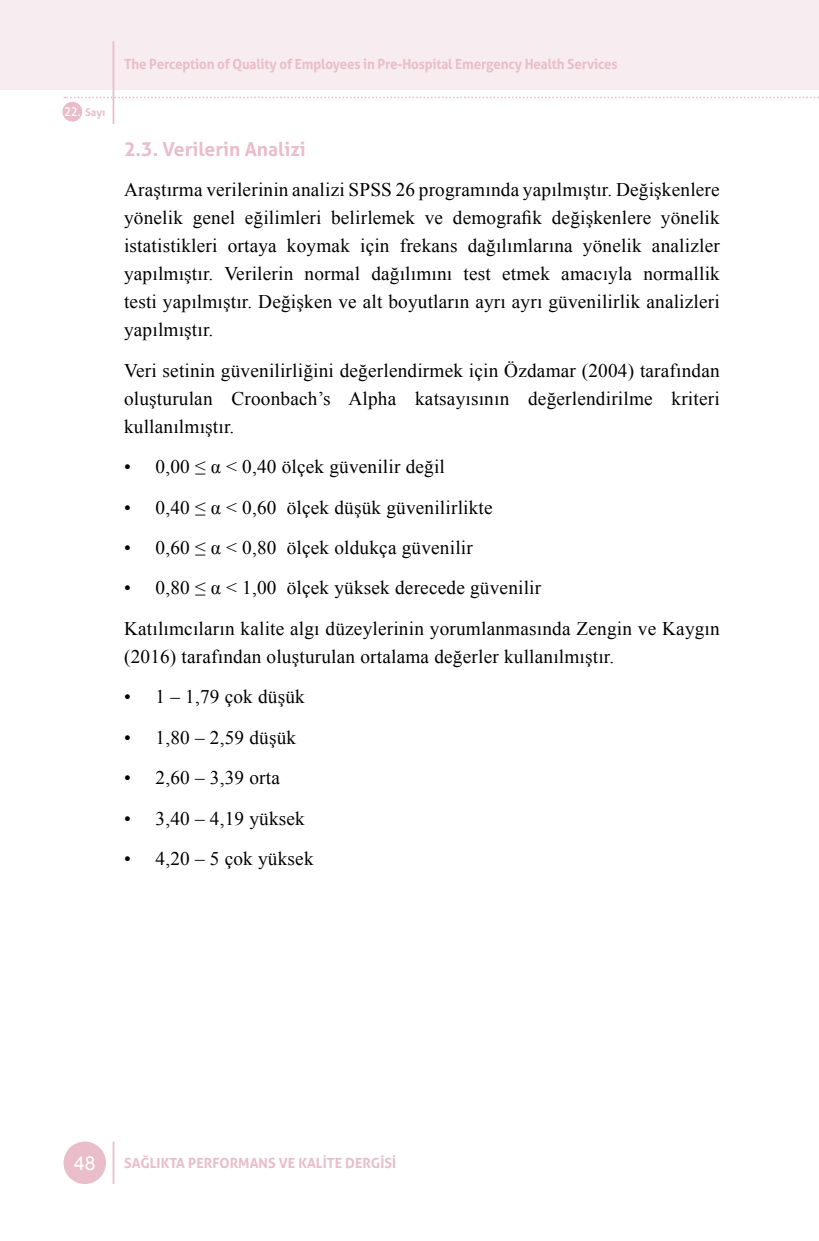
<style>
.page{position:relative;width:819px;height:1241px;background:#fff}
.page>*{position:absolute;margin:0;border:0;box-sizing:border-box;transform-origin:0 0}
.t1{font:19.25px/28px "Times New Roman";letter-spacing:.01em;color:#000;text-align:justify}
.t2{font:700 19.25px "Aller";color:#e9bdc9}
.t3{font:19.25px "Arial";color:#fff}
.t4{font:700 14px "Aller";letter-spacing:-.01em;color:#e9bdc9;scale:.95 1}
.t5{font:700 14px "Aller";letter-spacing:-.01em;color:#e9bdc9}
.t6{font:700 10.5px "Aller";color:#e9bdc9}
.s1{font-weight:400;font-size:12.25px;color:#fff}
</style>
<div class="page">
<div style="left:0;top:0;width:819px;height:89px;background:#f7ecef"></div>
<svg style="left:64px;top:97px;width:755px;height:1px"></svg>
<hr style="left:113px;top:41px;width:1px;height:83px;background:#e9bdc9">
<div style="left:63px;top:1141px;width:43px;height:42px;background:#e9bdc9;border-radius:50%"></div>
<hr style="left:113px;top:1141px;width:1px;height:42px;background:#e9bdc9">
<div style="left:62px;top:102px;width:20px;height:20px;background:#e9bdc9;border-radius:50%"></div>
<p class="t6" style="left:64px;top:105px;width:43px"><span class="s1">22.</span> Sayı</p>
<p class="t4" style="left:124px;top:55px;width:521px">The Perception of Quality of Employees in Pre-Hospital Emergency Health Services</p>
<p class="t2" style="left:124px;top:137px;width:183px">2.3. Verilerin Analizi</p>
<p class="t1" style="left:124px;top:175px;width:597px">Araştırma verilerinin analizi SPSS 26 programında yapılmıştır. Değişkenlere yönelik genel eğilimleri belirlemek ve demografik değişkenlere yönelik istatistikleri ortaya koymak için frekans dağılımlarına yönelik analizler yapılmıştır. Verilerin normal dağılımını test etmek amacıyla normallik testi yapılmıştır. Değişken ve alt boyutların ayrı ayrı güvenilirlik analizleri yapılmıştır.</p>
<p class="t1" style="left:124px;top:356px;width:597px">Veri setinin güvenilirliğini değerlendirmek için Özdamar (2004) tarafından oluşturulan Croonbach’s Alpha katsayısının değerlendirilme kriteri kullanılmıştır.</p>
<p class="t1" style="left:124px;top:452px;width:322px">• 0,00 ≤ α &lt; 0,40 ölçek güvenilir değil</p>
<p class="t1" style="left:124px;top:492px;width:370px">• 0,40 ≤ α &lt; 0,60 ölçek düşük güvenilirlikte</p>
<p class="t1" style="left:124px;top:533px;width:350px">• 0,60 ≤ α &lt; 0,80 ölçek oldukça güvenilir</p>
<p class="t1" style="left:124px;top:573px;width:418px">• 0,80 ≤ α &lt; 1,00 ölçek yüksek derecede güvenilir</p>
<p class="t1" style="left:124px;top:614px;width:597px">Katılımcıların kalite algı düzeylerinin yorumlanmasında Zengin ve Kaygın (2016) tarafından oluşturulan ortalama değerler kullanılmıştır.</p>
<p class="t1" style="left:124px;top:682px;width:182px">• 1 – 1,79 çok düşük</p>
<p class="t1" style="left:124px;top:722px;width:174px">• 1,80 – 2,59 düşük</p>
<p class="t1" style="left:124px;top:763px;width:157px">• 2,60 – 3,39 orta</p>
<p class="t1" style="left:124px;top:803px;width:182px">• 3,40 – 4,19 yüksek</p>
<p class="t1" style="left:124px;top:844px;width:191px">• 4,20 – 5 çok yüksek</p>
<p class="t3" style="left:74px;top:1150px;width:23px">48</p>
<p class="t5" style="left:124px;top:1154px;width:273px">SAĞLIKTA PERFORMANS VE KALİTE DERGİSİ</p>
</div>
